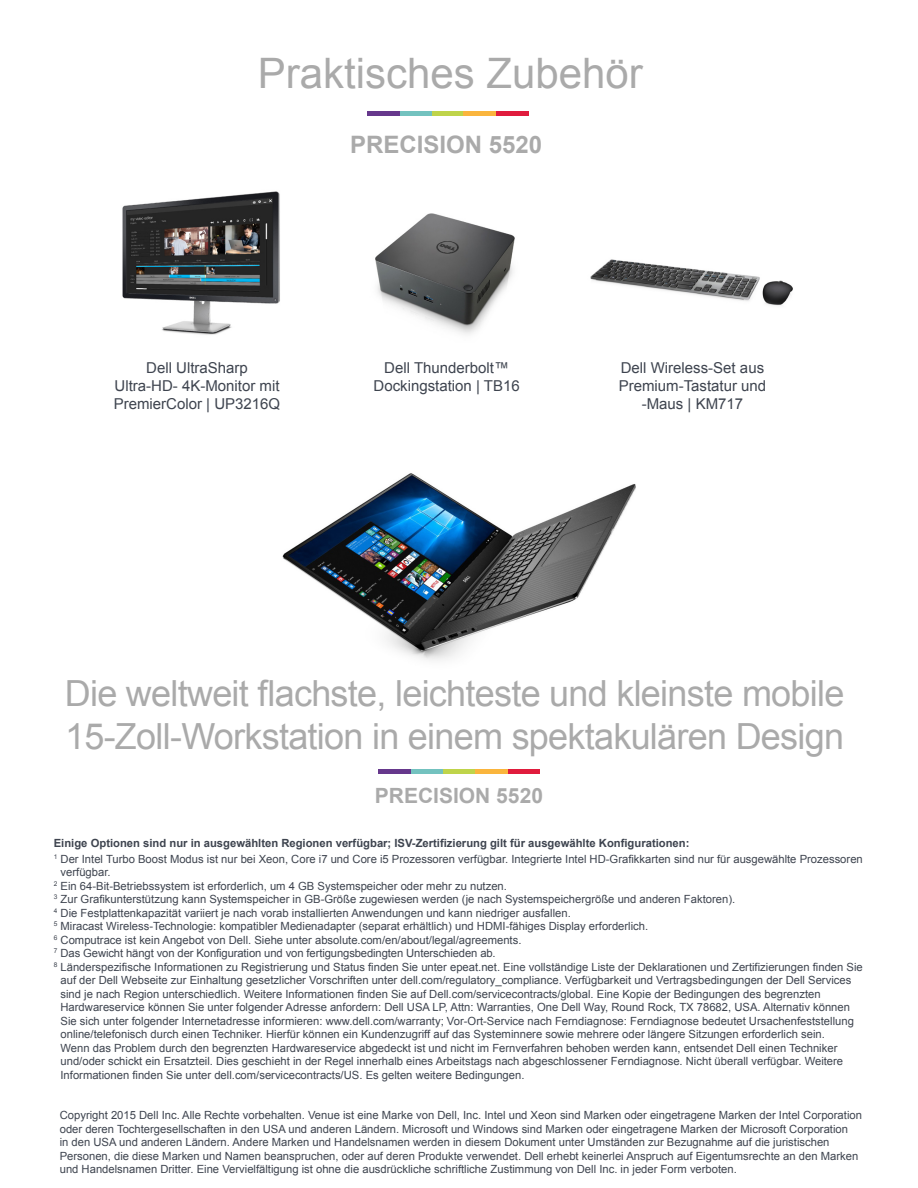
<style>
.page{position:relative;width:918px;height:1188px;background:#fff}
.page>*{position:absolute;margin:0;border:0;box-sizing:border-box;transform-origin:0 0}
.t1{font:42px "Arial";color:#aaa}
.t2{font:36px/43.2px "Arial";letter-spacing:-.02em;color:#aaa}
.t3{font:700 24px "Arial";color:#aaa}
.t4{font:700 21px "Arial";color:#aaa}
.URL{font:15px/18px "Arial";color:#3e444f;text-align:center}
.t5{font:11.25px/13.5px "Arial";color:#3e444f}
.t6{font:700 11.25px "Arial";color:#3e444f}
</style>
<div class="page">
<hr style="left:431px;top:111px;width:33px;height:4px;background:#bfd44a">
<hr style="left:399px;top:111px;width:32px;height:4px;background:#73c2bf">
<hr style="left:496px;top:111px;width:32px;height:4px;background:#e01c3d">
<hr style="left:464px;top:111px;width:32px;height:4px;background:#fab53d">
<hr style="left:367px;top:111px;width:32px;height:4px;background:#66388c">
<img style="left:590px;top:259px;width:203px;height:47px">
<img style="left:375px;top:213px;width:140px;height:121px">
<img style="left:122px;top:191px;width:158px;height:144px">
<img style="left:282px;top:473px;width:354px;height:188px">
<hr style="left:443px;top:770px;width:32px;height:4px;background:#bfd44a">
<hr style="left:411px;top:770px;width:32px;height:4px;background:#73c2bf">
<hr style="left:507px;top:770px;width:33px;height:4px;background:#e01c3d">
<hr style="left:475px;top:770px;width:32px;height:4px;background:#fab53d">
<hr style="left:378px;top:770px;width:33px;height:4px;background:#66388c">
<p class="t1" style="left:258px;top:45px;width:387px">Praktisches Zubehör</p>
<p class="t3" style="left:350px;top:128px;width:194px">PRECISION 5520</p>
<p class="URL" style="left:114px;top:359px;width:168px">Dell UltraSharp<br>Ultra-HD- 4K-Monitor mit<br>PremierColor | UP3216Q</p>
<p class="URL" style="left:374px;top:359px;width:148px">Dell Thunderbolt™<br>Dockingstation | TB16</p>
<p class="URL" style="left:619px;top:359px;width:149px">Dell Wireless-Set aus<br>Premium-Tastatur und -Maus | KM717</p>
<p class="t2" style="left:65px;top:672px;width:781px">Die weltweit flachste, leichteste und kleinste mobile<br>15-Zoll-Workstation in einem spektakulären Design</p>
<p class="t4" style="left:375px;top:782px;width:170px">PRECISION 5520</p>
<p class="t6" style="left:54px;top:836px;width:637px">Einige Optionen sind nur in ausgewählten Regionen verfügbar; ISV-Zertifizierung gilt für ausgewählte Konfigurationen:</p>
<p class="t5" style="left:61px;top:852px;width:804px;text-indent:-7px"><sup>1</sup> Der Intel Turbo Boost Modus ist nur bei Xeon, Core i7 und Core i5 Prozessoren verfügbar. Integrierte Intel HD-Grafikkarten sind nur für ausgewählte Prozessoren verfügbar.</p>
<p class="t5" style="left:54px;top:879px;width:455px"><sup>2</sup> Ein 64-Bit-Betriebssystem ist erforderlich, um 4 GB Systemspeicher oder mehr zu nutzen.</p>
<p class="t5" style="left:54px;top:893px;width:683px"><sup>3</sup> Zur Grafikunterstützung kann Systemspeicher in GB-Größe zugewiesen werden (je nach Systemspeichergröße und anderen Faktoren).</p>
<p class="t5" style="left:54px;top:906px;width:519px"><sup>4</sup> Die Festplattenkapazität variiert je nach vorab installierten Anwendungen und kann niedriger ausfallen.</p>
<p class="t5" style="left:54px;top:920px;width:596px"><sup>5</sup> Miracast Wireless-Technologie: kompatibler Medienadapter (separat erhältlich) und HDMI-fähiges Display erforderlich.</p>
<p class="t5" style="left:54px;top:933px;width:469px"><sup>6</sup> Computrace ist kein Angebot von Dell. Siehe unter absolute.com/en/about/legal/agreements.</p>
<p class="t5" style="left:54px;top:947px;width:443px"><sup>7</sup> Das Gewicht hängt von der Konfiguration und von fertigungsbedingten Unterschieden ab.</p>
<p class="t5" style="left:61px;top:960px;width:804px;text-indent:-7px"><sup>8</sup> Länderspezifische Informationen zu Registrierung und Status finden Sie unter epeat.net. Eine vollständige Liste der Deklarationen und Zertifizierungen finden Sie auf der Dell Webseite zur Einhaltung gesetzlicher Vorschriften unter dell.com/regulatory_compliance. Verfügbarkeit und Vertragsbedingungen der Dell Services sind je nach Region unterschiedlich. Weitere Informationen finden Sie auf Dell.com/servicecontracts/global. Eine Kopie der Bedingungen des begrenzten Hardwareservice können Sie unter folgender Adresse anfordern: Dell USA LP, Attn: Warranties, One Dell Way, Round Rock, TX 78682, USA. Alternativ können Sie sich unter folgender Internetadresse informieren: www.dell.com/warranty; Vor-Ort-Service nach Ferndiagnose: Ferndiagnose bedeutet Ursachenfeststellung online/telefonisch durch einen Techniker. Hierfür können ein Kundenzugriff auf das Systeminnere sowie mehrere oder längere Sitzungen erforderlich sein.<br>Wenn das Problem durch den begrenzten Hardwareservice abgedeckt ist und nicht im Fernverfahren behoben werden kann, entsendet Dell einen Techniker und/oder schickt ein Ersatzteil. Dies geschieht in der Regel innerhalb eines Arbeitstags nach abgeschlossener Ferndiagnose. Nicht überall verfügbar. Weitere Informationen finden Sie unter dell.com/servicecontracts/US. Es gelten weitere Bedingungen.</p>
<p class="t5" style="left:60px;top:1109px;width:804px">Copyright 2015 Dell Inc. Alle Rechte vorbehalten. Venue ist eine Marke von Dell, Inc. Intel und Xeon sind Marken oder eingetragene Marken der Intel Corporation oder deren Tochtergesellschaften in den USA und anderen Ländern. Microsoft und Windows sind Marken oder eingetragene Marken der Microsoft Corporation<br>in den USA und anderen Ländern. Andere Marken und Handelsnamen werden in diesem Dokument unter Umständen zur Bezugnahme auf die juristischen Personen, die diese Marken und Namen beanspruchen, oder auf deren Produkte verwendet. Dell erhebt keinerlei Anspruch auf Eigentumsrechte an den Marken und Handelsnamen Dritter. Eine Vervielfältigung ist ohne die ausdrückliche schriftliche Zustimmung von Dell Inc. in jeder Form verboten.</p>
</div>
